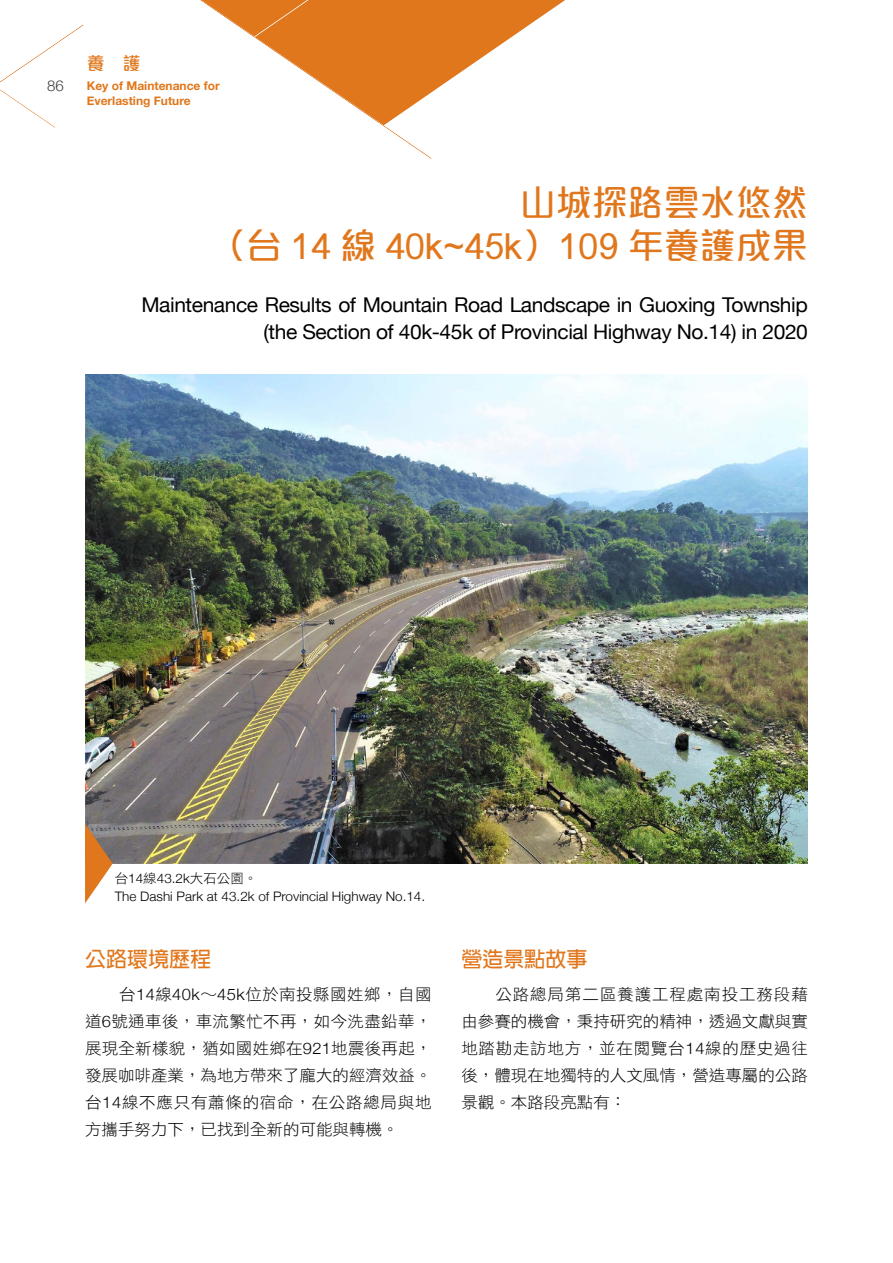
<style>
.page{position:relative;width:893px;height:1263px;background:#fff}
.page>*{position:absolute;margin:0;border:0;box-sizing:border-box;transform-origin:0 0}
.t1{font:500 36px/43.2px "M Elle HK";color:#e1771c;text-align:right}
.t2{font:700 21px "AR New Hei B5";color:#e1771c}
.t3{font:20.4px/27px "Helvetica Neue";letter-spacing:-.02em;color:#000;text-align:right}
.t4{font:500 18px "M Elle HK";color:#e1771c}
.t5{font:16.05px/27px "DF Hei Std W3";color:#000;text-align:justify}
.t6{font:300 15px "Helvetica Neue";color:#3e3a39}
.t7{font:300 13.05px "Helvetica Neue";color:#000}
.t8{font:13.05px "DF Hei Std W3";color:#000}
.t9{font:700 12px/15px "Helvetica Neue";color:#e1771c}
.s1{font-family:"Helvetica Neue";font-weight:300}
</style>
<div class="page">
<svg style="left:53px;top:28px;width:451px;height:61px"></svg>
<div style="left:248px;top:0;width:398px;height:42px;background:#000;opacity:.75"></div>
<div style="left:78px;top:0;width:355px;height:159px;background:#000;opacity:.75"></div>
<img style="left:85px;top:374px;width:723px;height:489px">
<svg style="left:85px;top:824px;width:28px;height:79px"></svg>
<p class="t6" style="left:47px;top:74px;width:18px">86</p>
<p class="t4" style="left:87px;top:51px;width:55px">養 護</p>
<p class="t9" style="left:87px;top:79px;width:135px">Key of Maintenance for<br>Everlasting Future</p>
<h1 class="t1" style="left:210px;top:179px;width:599px">山城探路雲水悠然<br>（台 14 線 40k~45k）109 年養護成果</h1>
<p class="t3" style="left:141px;top:293px;width:668px">Maintenance Results of Mountain Road Landscape in Guoxing Township (the Section of 40k-45k of Provincial Highway No.14) in 2020</p>
<p class="t8" style="left:115px;top:872px;width:144px">台<span class="s1">14</span>線<span class="s1">43.2k</span>大石公園。</p>
<p class="t7" style="left:115px;top:886px;width:312px">The Dashi Park at 43.2k of Provincial Highway No.14.</p>
<h2 class="t2" style="left:85px;top:949px;width:127px">公路環境歷程</h2>
<p class="t5" style="left:85px;top:980px;width:348px;text-indent:34px">台<span class="s1">14</span>線<span class="s1">40k</span>∼<span class="s1">45k</span>位於南投縣國姓鄉，自國道<span class="s1">6</span>號通車後，車流繁忙不再，如今洗盡鉛華，展現全新樣貌，猶如國姓鄉在<span class="s1">921</span>地震後再起，發展咖啡產業，為地方帶來了龐大的經濟效益。台<span class="s1">14</span>線不應只有蕭條的宿命，在公路總局與地方攜手努力下，已找到全新的可能與轉機。</p>
<h2 class="t2" style="left:461px;top:949px;width:127px">營造景點故事</h2>
<p class="t5" style="left:461px;top:980px;width:348px;text-indent:34px">公路總局第二區養護工程處南投工務段藉由參賽的機會，秉持研究的精神，透過文獻與實地踏勘走訪地方，並在閱覽台<span class="s1">14</span>線的歷史過往後，體現在地獨特的人文風情，營造專屬的公路景觀。本路段亮點有：</p>
</div>
